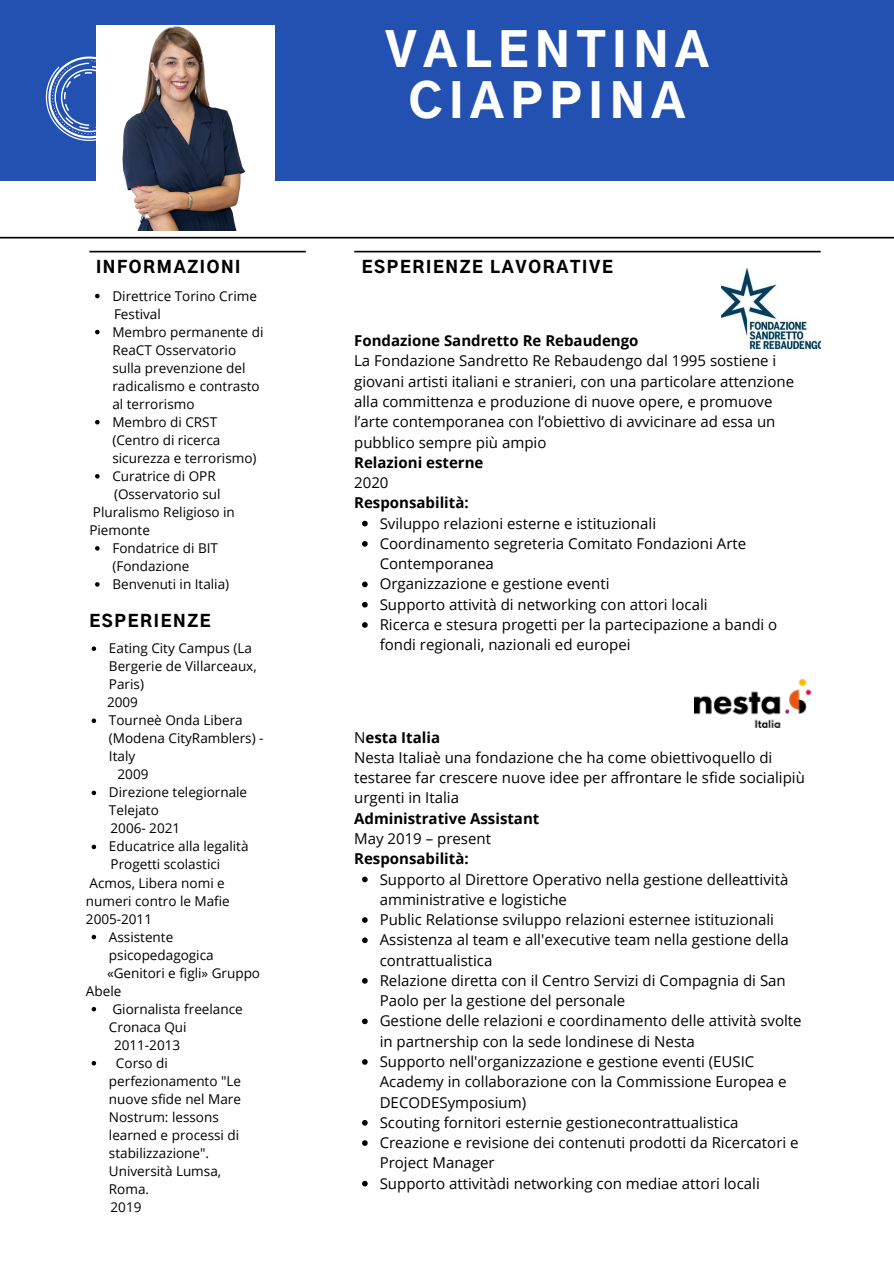
<style>
.page{position:relative;width:894px;height:1264px;background:#fff}
.page>*{position:absolute;margin:0;border:0;box-sizing:border-box;transform-origin:0 0}
.t1{font:900 46.35px/51.3px "Gothic A1";letter-spacing:.14em;color:#fff;text-align:center}
.t2{font:900 16.5px "Gothic A1";letter-spacing:.1em;color:#000}
.t3{font:15px/20.2px "Open Sans";color:#000}
.t4{font:700 15px "Open Sans";color:#000}
.t5{font:13.5px/18px "Open Sans";color:#000}
.s1{font-weight:400}
</style>
<div class="page">
<div style="left:0;top:0;width:893px;height:181px;background:#2251b2"></div>
<svg style="left:354px;top:251px;width:466px;height:1px"></svg>
<svg style="left:0;top:237px;width:893px;height:1px"></svg>
<img style="left:96px;top:25px;width:178px;height:205px">
<svg style="left:89px;top:251px;width:217px;height:1px"></svg>
<svg style="left:46px;top:57px;width:87px;height:84px"></svg>
<img style="left:721px;top:268px;width:99px;height:80px">
<svg style="left:362px;top:521px;width:5px;height:5px"></svg>
<svg style="left:362px;top:541px;width:5px;height:5px"></svg>
<svg style="left:362px;top:581px;width:5px;height:6px"></svg>
<svg style="left:362px;top:602px;width:5px;height:5px"></svg>
<svg style="left:362px;top:622px;width:5px;height:5px"></svg>
<img style="left:694px;top:679px;width:115px;height:49px">
<svg style="left:95px;top:294px;width:4px;height:4px"></svg>
<svg style="left:95px;top:330px;width:4px;height:4px"></svg>
<svg style="left:95px;top:420px;width:4px;height:4px"></svg>
<svg style="left:95px;top:474px;width:4px;height:4px"></svg>
<svg style="left:95px;top:546px;width:4px;height:4px"></svg>
<svg style="left:95px;top:582px;width:4px;height:4px"></svg>
<svg style="left:362px;top:876px;width:5px;height:6px"></svg>
<svg style="left:362px;top:917px;width:5px;height:5px"></svg>
<svg style="left:362px;top:937px;width:5px;height:6px"></svg>
<svg style="left:362px;top:978px;width:5px;height:5px"></svg>
<svg style="left:362px;top:1018px;width:5px;height:6px"></svg>
<svg style="left:362px;top:1059px;width:5px;height:5px"></svg>
<svg style="left:362px;top:1120px;width:5px;height:5px"></svg>
<svg style="left:362px;top:1140px;width:5px;height:5px"></svg>
<svg style="left:362px;top:1180px;width:5px;height:6px"></svg>
<svg style="left:92px;top:646px;width:4px;height:5px"></svg>
<svg style="left:92px;top:718px;width:4px;height:5px"></svg>
<svg style="left:92px;top:790px;width:4px;height:5px"></svg>
<svg style="left:92px;top:844px;width:4px;height:5px"></svg>
<svg style="left:92px;top:934px;width:4px;height:5px"></svg>
<svg style="left:92px;top:1006px;width:4px;height:5px"></svg>
<svg style="left:92px;top:1061px;width:4px;height:4px"></svg>
<p class="t1" style="left:385px;top:27px;width:325px">VALENTINA<br>CIAPPINA</p>
<p class="t2" style="left:96px;top:259px;width:146px">INFORMAZIONI</p>
<p class="t2" style="left:362px;top:259px;width:252px">ESPERIENZE LAVORATIVE</p>
<p class="t5" style="left:112px;top:286px;width:146px">Direttrice Torino Crime</p>
<p class="t5" style="left:112px;top:322px;width:152px">Membro permanente di<br>ReaCT Osservatorio sulla prevenzione del radicalismo e contrasto al terrorismo</p>
<p class="t5" style="left:112px;top:412px;width:145px">Membro di CRST (Centro di ricerca sicurezza e terrorismo)</p>
<p class="t5" style="left:112px;top:466px;width:105px">Curatrice di OPR</p>
<p class="t5" style="left:114px;top:304px;width:48px">Festival</p>
<p class="t4" style="left:354px;top:330px;width:286px">Fondazione Sandretto Re Rebaudengo</p>
<p class="t3" style="left:354px;top:350px;width:441px">La Fondazione Sandretto Re Rebaudengo dal 1995 sostiene i giovani artisti italiani e stranieri, con una particolare attenzione alla committenza e produzione di nuove opere, e promuove l’arte contemporanea con l’obiettivo di avvicinare ad essa un pubblico sempre più ampio</p>
<p class="t4" style="left:354px;top:452px;width:131px">Relazioni esterne</p>
<p class="t3" style="left:354px;top:472px;width:36px">2020</p>
<p class="t4" style="left:354px;top:492px;width:116px">Responsabilità:</p>
<p class="t5" style="left:89px;top:484px;width:147px;text-indent:25px">(Osservatorio sul<br>Pluralismo Religioso in<br>Piemonte</p>
<p class="t3" style="left:379px;top:512px;width:278px">Sviluppo relazioni esterne e istituzionali</p>
<p class="t3" style="left:379px;top:533px;width:368px">Coordinamento segreteria Comitato Fondazioni Arte<br>Contemporanea</p>
<p class="t3" style="left:379px;top:573px;width:231px">Organizzazione e gestione eventi</p>
<p class="t3" style="left:379px;top:594px;width:329px">Supporto attività di networking con attori locali</p>
<p class="t3" style="left:379px;top:614px;width:399px">Ricerca e stesura progetti per la partecipazione a bandi o fondi regionali, nazionali ed europei</p>
<p class="t5" style="left:112px;top:538px;width:107px">Fondatrice di BIT (Fondazione</p>
<p class="t5" style="left:112px;top:574px;width:118px">Benvenuti in Italia)</p>
<p class="t2" style="left:89px;top:614px;width:123px">ESPERIENZE</p>
<p class="t5" style="left:109px;top:639px;width:149px">Eating City Campus (La<br>Bergerie de Villarceaux,<br>Paris)</p>
<p class="t5" style="left:109px;top:711px;width:156px">Tourneè Onda Libera (Modena CityRamblers) -<br>Italy</p>
<p class="t5" style="left:109px;top:783px;width:140px">Direzione telegiornale<br>Telejato</p>
<p class="t5" style="left:109px;top:837px;width:141px">Educatrice alla legalità</p>
<p class="t5" style="left:107px;top:693px;width:32px">2009</p>
<p class="t4" style="left:354px;top:726px;width:87px"><span class="s1">N</span>esta Italia</p>
<p class="t3" style="left:354px;top:747px;width:452px">Nesta Italiaè una fondazione che ha come obiettivoquello di testaree far crescere nuove idee per affrontare le sfide socialipiù urgenti in Italia</p>
<p class="t4" style="left:354px;top:807px;width:187px">Administrative Assistant</p>
<p class="t3" style="left:354px;top:828px;width:138px">May 2019 – present</p>
<p class="t4" style="left:354px;top:848px;width:116px">Responsabilità:</p>
<p class="t5" style="left:117px;top:765px;width:32px">2009</p>
<p class="t5" style="left:110px;top:819px;width:71px">2006- 2021</p>
<p class="t5" style="left:86px;top:855px;width:145px;text-indent:25px">Progetti scolastici<br>Acmos, Libera nomi e numeri contro le Mafie<br>2005-2011</p>
<p class="t3" style="left:379px;top:868px;width:410px">Supporto al Direttore Operativo nella gestione delleattività amministrative e logistiche</p>
<p class="t3" style="left:379px;top:909px;width:396px">Public Relationse sviluppo relazioni esternee istituzionali</p>
<p class="t3" style="left:379px;top:929px;width:410px">Assistenza al team e all'executive team nella gestione della contrattualistica</p>
<p class="t3" style="left:379px;top:969px;width:407px">Relazione diretta con il Centro Servizi di Compagnia di San<br>Paolo per la gestione del personale</p>
<p class="t3" style="left:379px;top:1010px;width:423px">Gestione delle relazioni e coordinamento delle attività svolte in partnership con la sede londinese di Nesta</p>
<p class="t3" style="left:379px;top:1051px;width:408px">Supporto nell'organizzazione e gestione eventi (EUSIC<br>Academy in collaborazione con la Commissione Europea e<br>DECODESymposium)</p>
<p class="t3" style="left:379px;top:1111px;width:360px">Scouting fornitori esternie gestionecontrattualistica</p>
<p class="t3" style="left:379px;top:1132px;width:420px">Creazione e revisione dei contenuti prodotti da Ricercatori e<br>Project Manager</p>
<p class="t3" style="left:379px;top:1172px;width:381px">Supporto attivitàdi networking con mediae attori locali</p>
<p class="t5" style="left:109px;top:927px;width:106px">Assistente psicopedagogica</p>
<p class="t5" style="left:86px;top:963px;width:176px;text-indent:21px">«Genitori e figli» Gruppo<br>Abele</p>
<p class="t5" style="left:109px;top:999px;width:135px">Giornalista freelance<br>Cronaca Qui</p>
<p class="t5" style="left:109px;top:1053px;width:134px;text-indent:7px">Corso di perfezionamento "Le nuove sfide nel Mare<br>Nostrum: lessons learned e processi di stabilizzazione".<br>Università Lumsa,<br>Roma.</p>
<p class="t5" style="left:114px;top:1035px;width:68px">2011-2013</p>
<p class="t5" style="left:110px;top:1197px;width:32px">2019</p>
</div>
